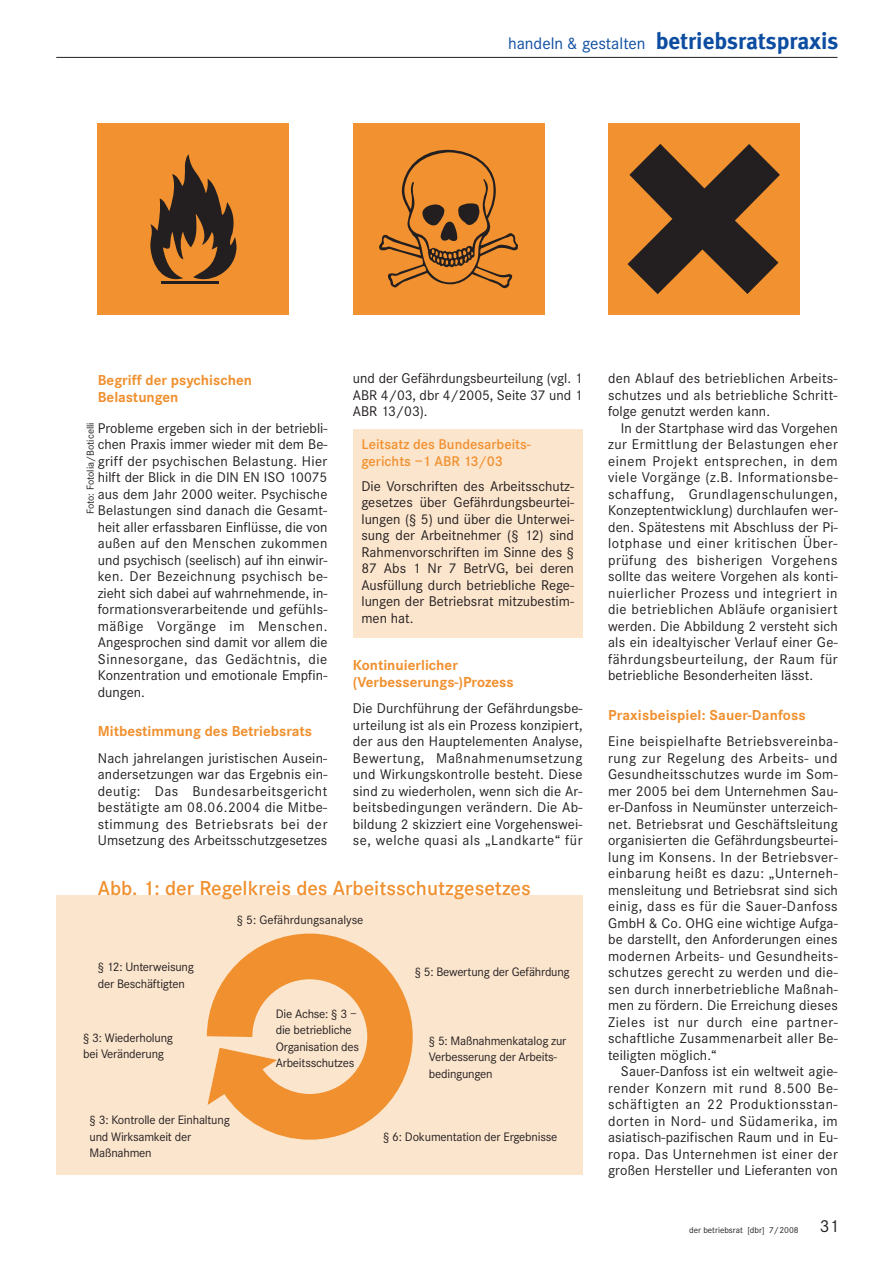
<style>
.page{position:relative;width:893px;height:1263px;background:#fff}
.page>*{position:absolute;margin:0;border:0;box-sizing:border-box;transform-origin:0 0}
.t1{font:700 23.25px "Meta Plus";color:#0d4da1}
.t2{font:600 21px "Corporate S";color:#f0902f}
.t3{font:700 15px/16.5px "Corporate S";color:#f0902f}
.t4{font:14.7px/16.5px "Corporate S";letter-spacing:.01em;color:#231f20;text-align:justify}
.t5{font:600 14.7px/16.5px "Corporate S";color:#f0902f}
.t6{font:12.75px/16.5px "Corporate S";letter-spacing:-.015em;color:#231f20}
.t7{font:10.5px "Corporate S";color:#231f20}
.t8{font:9px "Corporate S";color:#231f20}
.s1{font-family:"Corporate S";font-weight:400;font-size:17.25px}
.s2{font-size:18px}
</style>
<div class="page">
<div style="left:353px;top:429px;width:230px;height:209px;background:#fce5cd"></div>
<hr style="left:56px;top:57px;width:781px;height:1px;background:#231f20">
<div style="left:98px;top:123px;width:191px;height:192px;background:#f1912f"></div>
<svg style="left:150px;top:154px;width:87px;height:130px"></svg>
<hr style="left:162px;top:281px;width:57px;height:3px;background:#231f20">
<div style="left:353px;top:123px;width:191px;height:192px;background:#f1912f"></div>
<svg style="left:379px;top:149px;width:139px;height:140px"></svg>
<div style="left:608px;top:123px;width:191px;height:192px;background:#f1912f"></div>
<svg style="left:627px;top:144px;width:153px;height:150px"></svg>
<div style="left:56px;top:895px;width:527px;height:280px;background:#fce5cd"></div>
<svg style="left:206px;top:933px;width:207px;height:207px"></svg>
<svg style="left:207px;top:1047px;width:72px;height:58px"></svg>
<h1 class="t1" style="left:508px;top:27px;width:332px"><span class="s1">handeln &amp; gestalten</span> betriebsratspraxis</h1>
<p class="t3" style="left:98px;top:372px;width:156px">Begriff der psychischen<br>Belastungen</p>
<p class="t4" style="left:98px;top:419px;width:231px">Probleme ergeben sich in der betriebli&shy;chen Praxis immer wieder mit dem Be&shy;griff der psychischen Belastung. Hier hilft der Blick in die DIN EN ISO 10075 aus dem Jahr 2000 weiter. Psychische Belastungen sind danach die Gesamt&shy;heit aller erfassbaren Einflüsse, die von außen auf den Menschen zukommen und psychisch (seelisch) auf ihn einwir&shy;ken. Der Bezeichnung psychisch be&shy;zieht sich dabei auf wahrnehmende, in&shy;formationsverarbeitende und gefühls&shy;mäßige Vorgänge im Menschen.<br>Angesprochen sind damit vor allem die Sinnesorgane, das Gedächtnis, die Konzentration und emotionale Empfin&shy;dungen.</p>
<p class="t3" style="left:98px;top:723px;width:216px">Mitbestimmung des Betriebsrats</p>
<p class="t4" style="left:98px;top:749px;width:231px">Nach jahrelangen juristischen Ausein&shy;andersetzungen war das Ergebnis ein&shy;deutig: Das Bundesarbeitsgericht bestätigte am 08.06.2004 die Mitbe&shy;stimmung des Betriebsrats bei der Umsetzung des Arbeitsschutzgesetzes</p>
<p class="t7" style="left:84px;top:514px;width:93px;rotate:-90deg">Foto: Fotolia/Boticelli</p>
<p class="t4" style="left:353px;top:370px;width:231px">und der Gefährdungsbeurteilung (vgl. 1<br>ABR 4/03, dbr 4/2005, Seite 37 und 1<br>ABR 13/03).</p>
<p class="t5" style="left:361px;top:436px;width:171px">Leitsatz des Bundesarbeits&shy;gerichts –1 ABR 13/03</p>
<p class="t4" style="left:361px;top:477px;width:214px">Die Vorschriften des Arbeitsschutz&shy;gesetzes über Gefährdungsbeurtei&shy;lungen (§ 5) und über die Unterwei&shy;sung der Arbeitnehmer (§ 12) sind Rahmenvorschriften im Sinne des § 87 Abs 1 Nr 7 BetrVG, bei deren Ausfüllung durch betriebliche Rege&shy;lungen der Betriebsrat mitzubestim&shy;men hat.</p>
<p class="t3" style="left:353px;top:657px;width:162px">Kontinuierlicher (Verbesserungs-)Prozess</p>
<p class="t4" style="left:353px;top:700px;width:231px">Die Durchführung der Gefährdungsbe&shy;urteilung ist als ein Prozess konzipiert, der aus den Hauptelementen Analyse, Bewertung, Maßnahmenumsetzung und Wirkungskontrolle besteht. Diese sind zu wiederholen, wenn sich die Ar&shy;beitsbedingungen verändern. Die Ab&shy;bildung 2 skizziert eine Vorgehenswei&shy;se, welche quasi als „Landkarte“ für</p>
<h2 class="t2" style="left:98px;top:875px;width:435px">Abb. 1: der Regelkreis des Arbeitsschutzgesetzes</h2>
<p class="t6" style="left:237px;top:912px;width:128px">§ 5: Gefährdungsanalyse</p>
<p class="t6" style="left:98px;top:959px;width:98px">§ 12: Unterweisung der Beschäftigten</p>
<p class="t6" style="left:415px;top:963px;width:157px">§ 5: Bewertung der Gefährdung</p>
<p class="t6" style="left:83px;top:1029px;width:91px">§ 3: Wiederholung bei Veränderung</p>
<p class="t6" style="left:90px;top:1111px;width:142px">§ 3: Kontrolle der Einhaltung und Wirksamkeit der<br>Maßnahmen</p>
<p class="t6" style="left:276px;top:1005px;width:85px">Die Achse: § 3 – die betriebliche<br>Organisation des<br>Arbeitsschutzes</p>
<p class="t6" style="left:429px;top:1032px;width:139px">§ 5: Maßnahmenkatalog zur<br>Verbesserung der Arbeits&shy;bedingungen</p>
<p class="t6" style="left:383px;top:1128px;width:176px">§ 6: Dokumentation der Ergebnisse</p>
<p class="t4" style="left:608px;top:370px;width:231px">den Ablauf des betrieblichen Arbeits&shy;schutzes und als betriebliche Schritt&shy;folge genutzt werden kann.</p>
<p class="t4" style="left:608px;top:419px;width:231px;text-indent:13px">In der Startphase wird das Vorgehen zur Ermittlung der Belastungen eher einem Projekt entsprechen, in dem viele Vorgänge (z.B. Informationsbe&shy;schaffung, Grundlagenschulungen, Konzeptentwicklung) durchlaufen wer&shy;den. Spätestens mit Abschluss der Pi&shy;lotphase und einer kritischen Über&shy;prüfung des bisherigen Vorgehens sollte das weitere Vorgehen als konti&shy;nuierlicher Prozess und integriert in die betrieblichen Abläufe organisiert werden. Die Abbildung 2 versteht sich als ein idealtyischer Verlauf einer Ge&shy;fährdungsbeurteilung, der Raum für betriebliche Besonderheiten lässt.</p>
<p class="t3" style="left:608px;top:706px;width:199px">Praxisbeispiel: Sauer-Danfoss</p>
<p class="t4" style="left:608px;top:733px;width:231px">Eine beispielhafte Betriebsvereinba&shy;rung zur Regelung des Arbeits- und Gesundheitsschutzes wurde im Som&shy;mer 2005 bei dem Unternehmen Sau&shy;er-Danfoss in Neumünster unterzeich&shy;net. Betriebsrat und Geschäftsleitung organisierten die Gefährdungsbeurtei&shy;lung im Konsens. In der Betriebsver&shy;einbarung heißt es dazu: „Unterneh&shy;mensleitung und Betriebsrat sind sich einig, dass es für die Sauer-Danfoss GmbH &amp; Co. OHG eine wichtige Aufga&shy;be darstellt, den Anforderungen eines modernen Arbeits- und Gesundheits&shy;schutzes gerecht zu werden und die&shy;sen durch innerbetriebliche Maßnah&shy;men zu fördern. Die Erreichung dieses Zieles ist nur durch eine partner&shy;schaftliche Zusammenarbeit aller Be&shy;teiligten möglich.“</p>
<p class="t4" style="left:608px;top:1063px;width:231px;text-indent:13px">Sauer-Danfoss ist ein weltweit agie&shy;render Konzern mit rund 8.500 Be&shy;schäftigten an 22 Produktionsstan&shy;dorten in Nord- und Südamerika, im asiatisch-pazifischen Raum und in Eu&shy;ropa. Das Unternehmen ist einer der großen Hersteller und Lieferanten von</p>
<p class="t8" style="left:689px;top:1224px;width:151px">der betriebsrat [dbr] 7/2008 <span class="s2">31</span></p>
</div>
